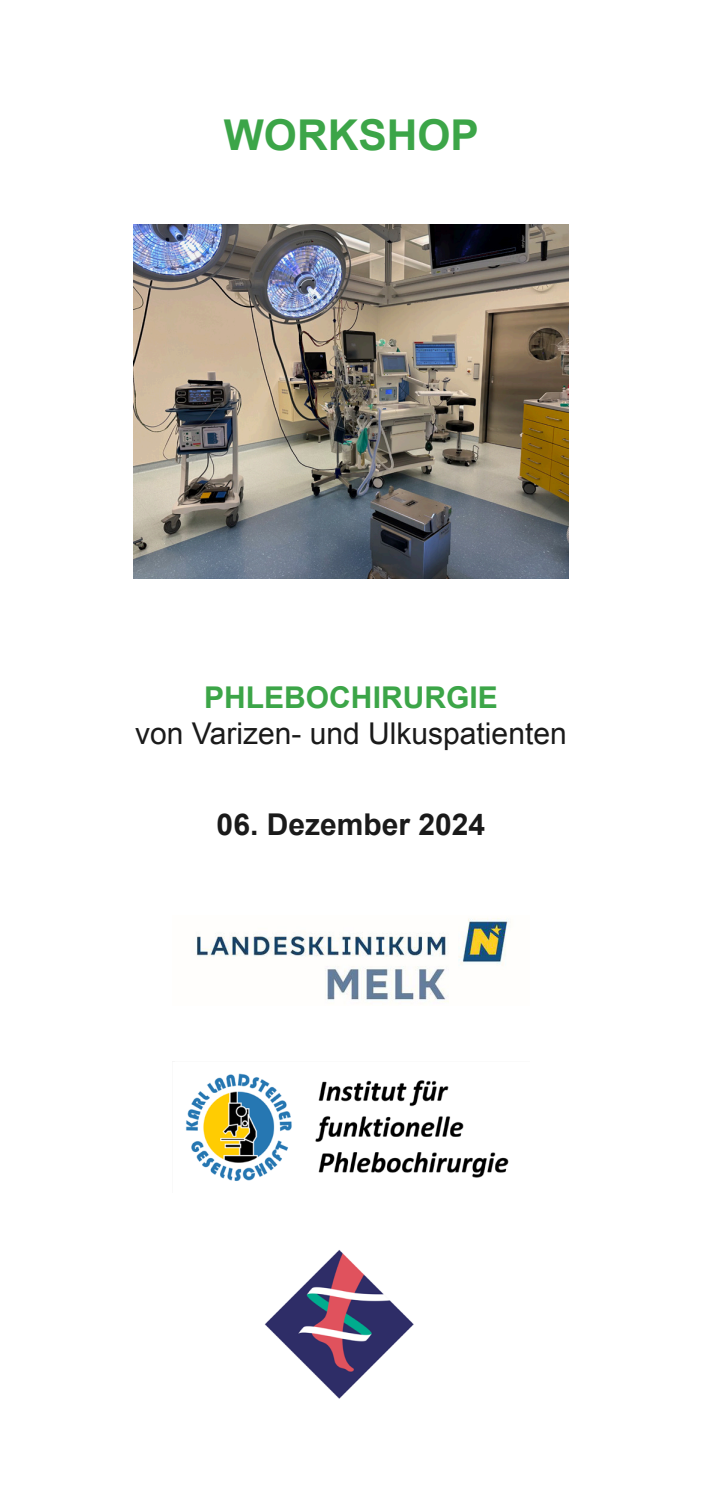
<style>
.page{position:relative;width:702px;height:1489px;background:#fff}
.page>*{position:absolute;margin:0;border:0;box-sizing:border-box;transform-origin:0 0}
.t1{font:700 42.5px "Arial";color:#3ca548}
.t2{font:30px "Arial";color:#1a1a1a}
.t3{font:700 30px "Arial";color:#3ca548}
.t4{font:700 30px "Arial";color:#1a1a1a}
</style>
<div class="page">
<img style="left:133px;top:224px;width:435px;height:354px">
<img style="left:264px;top:1250px;width:150px;height:148px">
<img style="left:196px;top:918px;width:312px;height:84px">
<img style="left:172px;top:1061px;width:337px;height:120px">
<h1 class="t1" style="left:224px;top:112px;width:256px">WORKSHOP</h1>
<p class="t3" style="left:204px;top:680px;width:295px">PHLEBOCHIRURGIE</p>
<p class="t2" style="left:135px;top:716px;width:433px">von Varizen- und Ulkuspatienten</p>
<p class="t4" style="left:217px;top:807px;width:270px">06. Dezember 2024</p>
</div>
